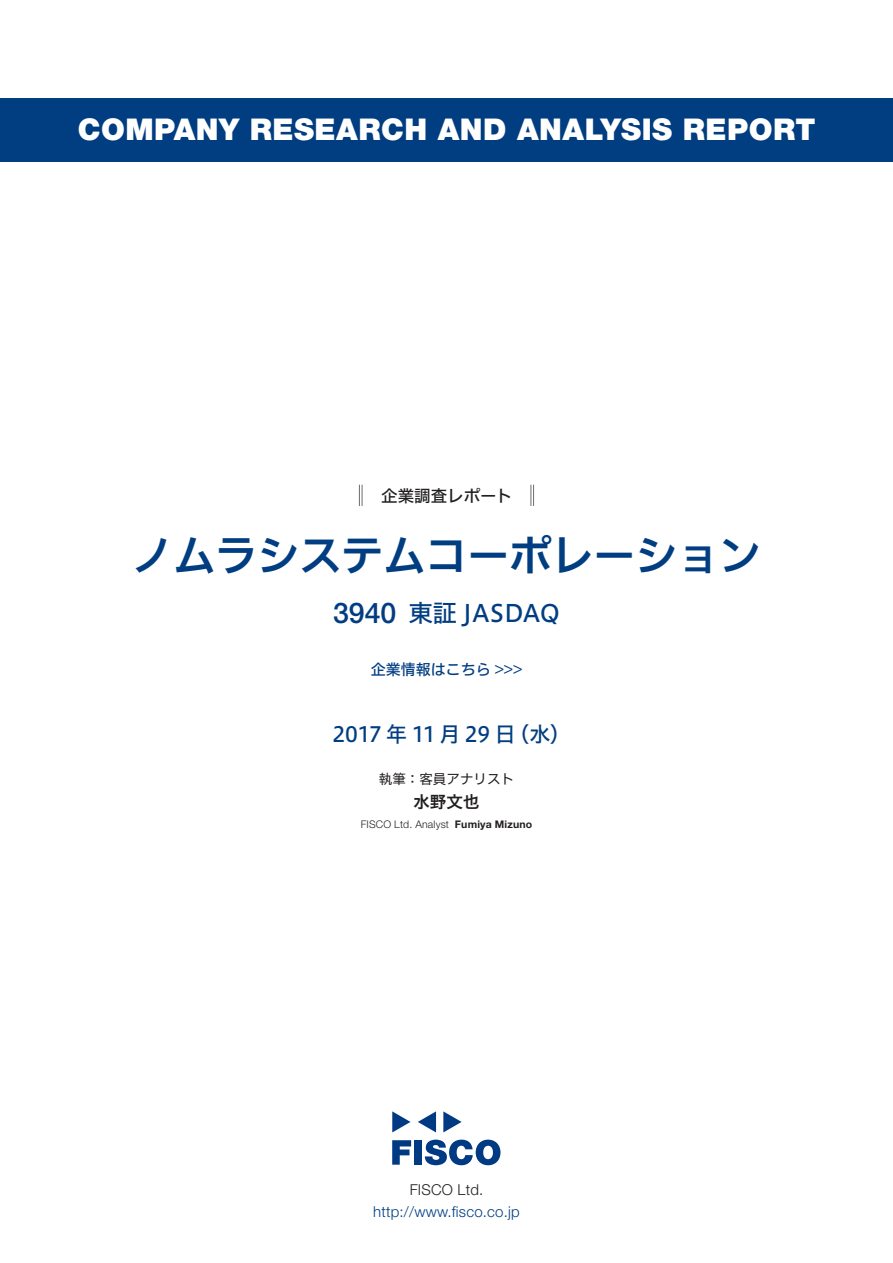
<style>
.page{position:relative;width:893px;height:1263px;background:#fff}
.page>*{position:absolute;margin:0;border:0;box-sizing:border-box;transform-origin:0 0}
.t1{font:42px "Hiragino UD Sans F Std N W6";color:#003d81}
.t2{font:900 30px "Helvetica Neue LT Std";letter-spacing:.015em;color:#fff}
.t3{font:500 28.5px "Helvetica Neue LT Std";color:#003d81}
.t4{font:24px "Hiragino UD Sans F Std N W5";color:#003d81}
.t5{font:21px "Hiragino UD Sans F Std N W5";letter-spacing:-.005em;color:#003d81}
.t6{font:16.5px "Hiragino UD Sans F Std N W5";color:#231f20}
.t7{font:16.5px "Hiragino UD Sans F Std N W6";color:#231f20}
.t8{font:300 15px "Helvetica Neue LT Std";letter-spacing:.015em;color:#003d81}
.t9{font:15px "Hiragino UD Sans F Std N W5";color:#003d81}
.t10{font:300 15px "Helvetica Neue LT Std";letter-spacing:.015em;color:#231f20}
.t11{font:13.5px "Hiragino UD Sans F Std N W4";color:#231f20}
.t12{font:300 10.5px "Helvetica Neue LT Std";letter-spacing:.015em;color:#231f20}
.t13{font:700 10.5px "Helvetica Neue LT Std";letter-spacing:.015em;color:#231f20}
</style>
<div class="page">
<svg style="left:392px;top:1140px;width:19px;height:25px"></svg>
<div style="left:414px;top:1140px;width:8px;height:25px;background:#003a83"></div>
<svg style="left:425px;top:1139px;width:75px;height:26px"></svg>
<svg style="left:392px;top:1111px;width:18px;height:21px"></svg>
<svg style="left:443px;top:1111px;width:19px;height:21px"></svg>
<svg style="left:418px;top:1111px;width:18px;height:21px"></svg>
<div style="left:0;top:98px;width:893px;height:64px;background:#003d81"></div>
<svg style="left:359px;top:485px;width:4px;height:21px"></svg>
<svg style="left:531px;top:485px;width:3px;height:21px"></svg>
<p class="t2" style="left:78px;top:112px;width:739px">COMPANY RESEARCH AND ANALYSIS REPORT</p>
<p class="t6" style="left:365px;top:483px;width:149px">　企業調査レポート</p>
<h1 class="t1" style="left:131px;top:523px;width:632px">ノムラシステムコーポレーション</h1>
<p class="t3" style="left:333px;top:596px;width:65px">3940</p>
<p class="t4" style="left:409px;top:594px;width:153px">東証 JASDAQ</p>
<p class="t9" style="left:371px;top:658px;width:153px">企業情報はこちら &lt;&lt;&lt;</p>
<p class="t5" style="left:333px;top:718px;width:185px">2017年 11月 29 日</p>
<p class="t5" style="left:508px;top:718px;width:64px">（水(</p>
<p class="t11" style="left:379px;top:768px;width:137px">執筆：客員アナリスト</p>
<p class="t7" style="left:413px;top:789px;width:67px">水野文也</p>
<p class="t13" style="left:455px;top:818px;width:79px">Fumiya Mizuno</p>
<p class="t12" style="left:361px;top:818px;width:90px">FISCO Ltd. Analyst</p>
<p class="t10" style="left:410px;top:1180px;width:75px">FISCO Ltd.</p>
<p class="t8" style="left:373px;top:1202px;width:148px">http://www.fisco.co j p.</p>
</div>
